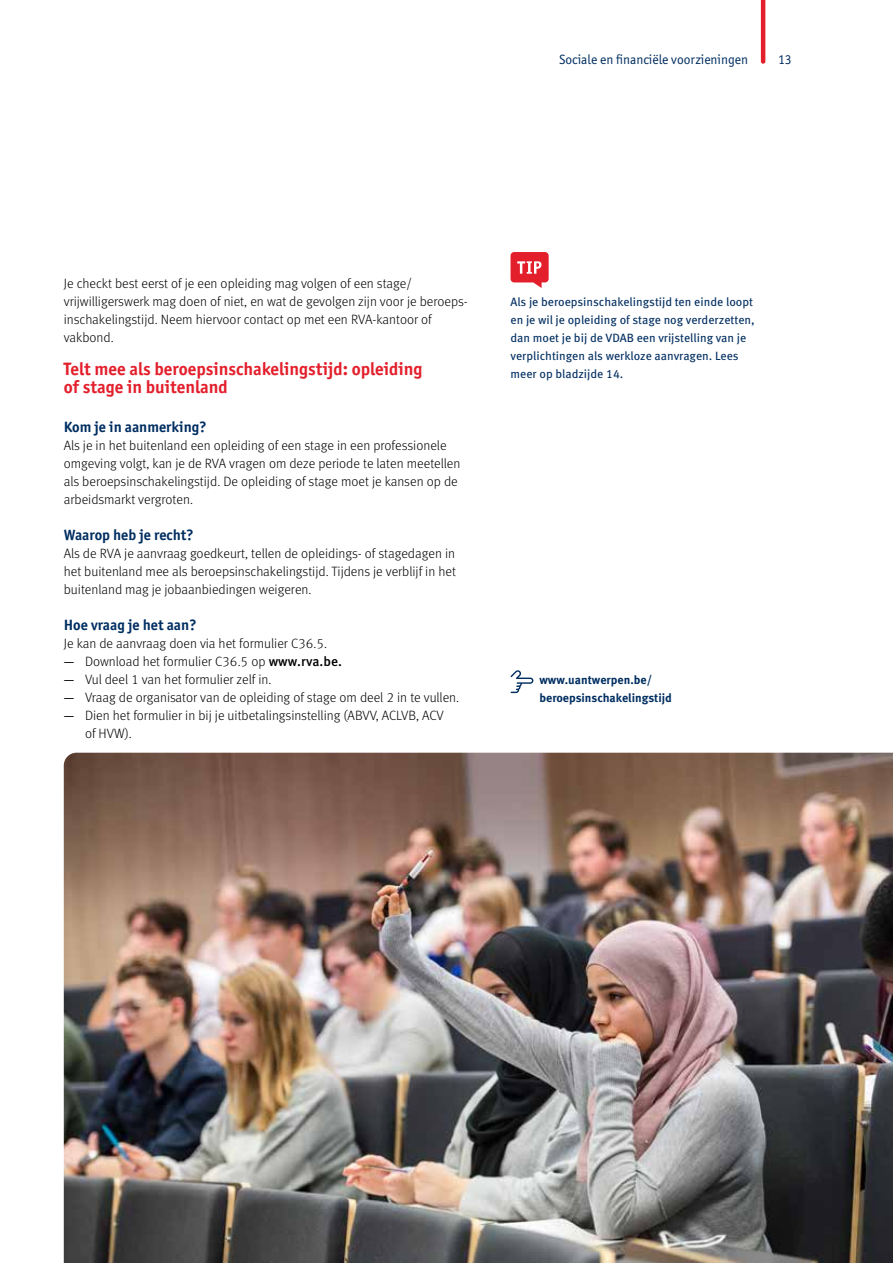
<style>
.page{position:relative;width:893px;height:1263px;background:#fff}
.page>*{position:absolute;margin:0;border:0;box-sizing:border-box;transform-origin:0 0}
.t1{font:700 18px/18px "Officina Sans ITC Pro";color:#e31f2c}
.t2{font:700 15px "Officina Sans ITC Pro";color:#002e61}
.t3{font:300 13.5px/18px "Meta Pro";color:#000}
.t4{font:13.5px "Officina Sans ITC Pro";color:#002e61}
.t5{font:12px/18px "Meta Pro";color:#002e61}
.t6{font:700 12px/18px "Meta Pro";color:#002e61}
.s1{font-family:"Officina Sans ITC Pro";font-weight:400}
.s2{font-weight:500}
</style>
<div class="page">
<hr style="left:761px;top:0;width:4px;height:62px;background:#e31f2c">
<img style="left:64px;top:753px;width:829px;height:510px">
<svg style="left:510px;top:252px;width:39px;height:36px"></svg>
<svg style="left:510px;top:670px;width:24px;height:23px"></svg>
<p class="t4" style="left:559px;top:51px;width:191px">Sociale en financiële voorzieningen</p>
<p class="t4" style="left:778px;top:51px;width:15px">13</p>
<p class="t3" style="left:64px;top:274px;width:404px">Je checkt best eerst of je een opleiding mag volgen of een stage/ vrijwilligerswerk mag doen of niet, en wat de gevolgen zijn voor je beroeps&shy;inschakelingstijd. Neem hiervoor contact op met een RVA-kantoor of vakbond.</p>
<h1 class="t1" style="left:64px;top:360px;width:360px">Telt mee als beroepsinschakelingstijd: opleiding of stage in buitenland</h1>
<p class="t2" style="left:64px;top:418px;width:145px">Kom je in aanmerking?</p>
<p class="t3" style="left:64px;top:436px;width:398px">Als je in het buitenland een opleiding of een stage in een professionele omgeving volgt, kan je de RVA vragen om deze periode te laten meetellen als beroepsinschakelingstijd. De opleiding of stage moet je kansen op de arbeidsmarkt vergroten.</p>
<p class="t2" style="left:64px;top:526px;width:132px">Waarop heb je recht?</p>
<p class="t3" style="left:64px;top:544px;width:394px;text-align:justify">Als de RVA je aanvraag goedkeurt, tellen de opleidings- of stagedagen in het buitenland mee als beroepsinschakelingstijd. Tijdens je verblijf in het buitenland mag je jobaanbiedingen weigeren.</p>
<p class="t2" style="left:64px;top:616px;width:134px">Hoe vraag je het aan?</p>
<p class="t3" style="left:64px;top:634px;width:265px">Je kan de aanvraag doen via het formulier C36.5.</p>
<p class="t3" style="left:64px;top:652px;width:280px"><span class="s1">—</span> Download het formulier C36.5 op <span class="s2">www.rva.be.</span></p>
<p class="t3" style="left:64px;top:670px;width:209px"><span class="s1">—</span> Vul deel 1 van het formulier zelf in.</p>
<p class="t3" style="left:64px;top:688px;width:397px"><span class="s1">—</span> Vraag de organisator van de opleiding of stage om deel 2 in te vullen.</p>
<p class="t3" style="left:85px;top:706px;width:360px;text-indent:-21px"><span class="s1">—</span> Dien het formulier in bij je uitbetalingsinstelling (ABVV, ACLVB, ACV of HVW).</p>
<p class="t5" style="left:510px;top:292px;width:246px">Als je beroepsinschakelingstijd ten einde loopt en je wil je opleiding of stage nog verderzetten, dan moet je bij de VDAB een vrijstelling van je verplichtingen als werkloze aanvragen. Lees meer op bladzijde 14.</p>
<p class="t6" style="left:539px;top:670px;width:134px">www.uantwerpen.be/ beroepsinschakelingstijd</p>
</div>
